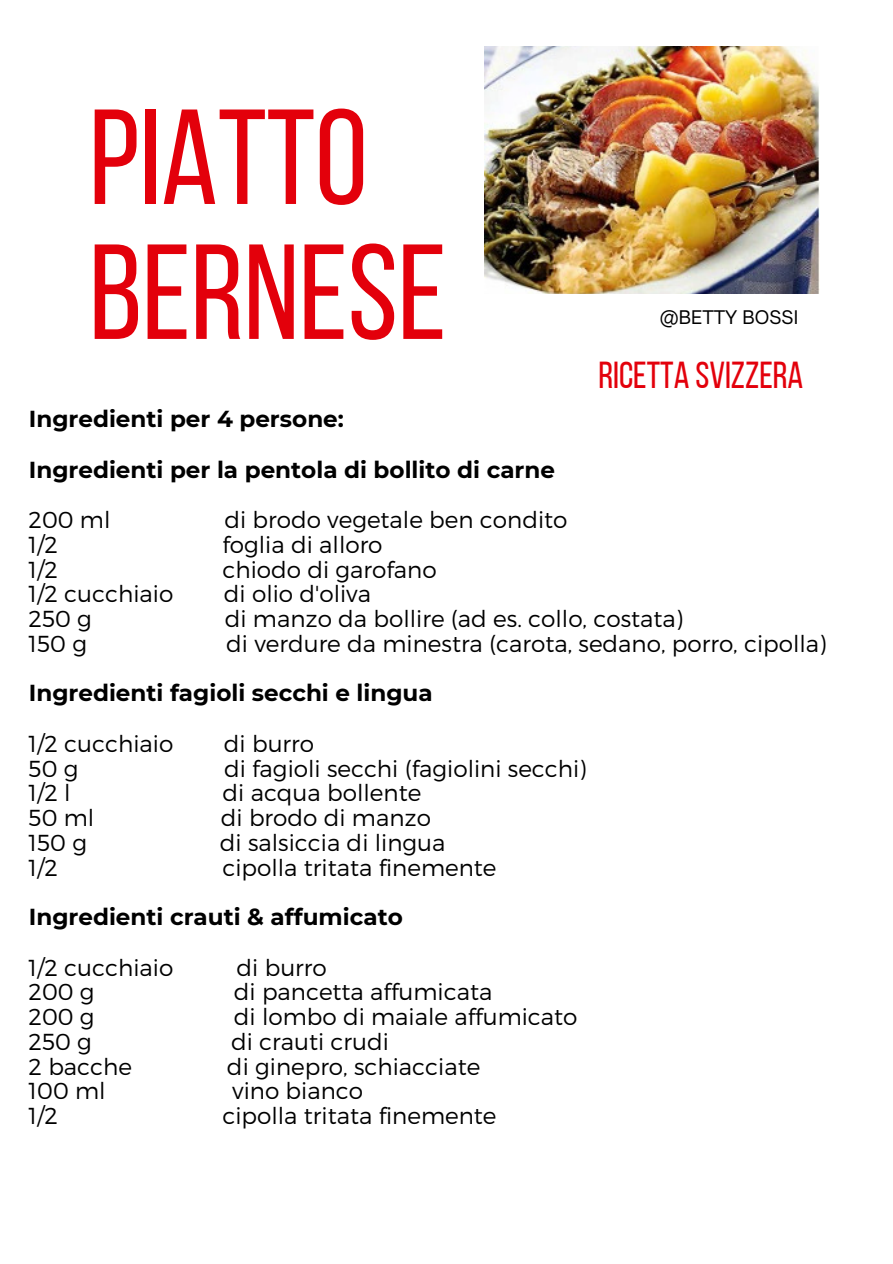
<style>
.page{position:relative;width:893px;height:1264px;background:#fff}
.page>*{position:absolute;margin:0;border:0;box-sizing:border-box;transform-origin:0 0}
.t1{font:134.85px/134.9px "Bebas Neue";color:#e3000b}
.t2{font:37.5px "Bebas Neue";color:#e3000b}
.t3{font:300 23.1px "Montserrat";color:#000}
.t4{font:700 23.1px/50.6px "Montserrat";color:#000}
.t5{font:18px "Open Sauce One";color:#000}
</style>
<div class="page">
<img style="left:484px;top:47px;width:335px;height:247px">
<h1 class="t1" style="left:89px;top:103px;width:359px">PIATTO<br>BERNESE</h1>
<p class="t5" style="left:659px;top:306px;width:140px">@BETTY BOSSI</p>
<h2 class="t2" style="left:598px;top:360px;width:206px">RICETTA SVIZZERA</h2>
<p class="t4" style="left:29px;top:393px;width:527px">Ingredienti per 4 persone:<br>Ingredienti per la pentola di bollito di carne</p>
<p class="t3" style="left:29px;top:505px;width:83px">200 ml</p>
<p class="t3" style="left:224px;top:505px;width:344px">di brodo vegetale ben condito</p>
<p class="t3" style="left:29px;top:529px;width:31px">1/2</p>
<p class="t3" style="left:222px;top:529px;width:162px">foglia di alloro</p>
<p class="t3" style="left:29px;top:554px;width:31px">1/2</p>
<p class="t3" style="left:222px;top:554px;width:216px">chiodo di garofano</p>
<p class="t3" style="left:29px;top:579px;width:146px">1/2 cucchiaio</p>
<p class="t3" style="left:224px;top:579px;width:149px">di olio d'oliva</p>
<p class="t3" style="left:29px;top:604px;width:65px">250 g</p>
<p class="t3" style="left:225px;top:604px;width:460px">di manzo da bollire (ad es. collo, costata)</p>
<p class="t3" style="left:29px;top:628px;width:60px">150 g</p>
<p class="t3" style="left:226px;top:628px;width:602px">di verdure da minestra (carota, sedano, porro, cipolla)</p>
<p class="t4" style="left:29px;top:667px;width:405px">Ingredienti fagioli secchi e lingua</p>
<p class="t3" style="left:29px;top:728px;width:146px">1/2 cucchiaio</p>
<p class="t3" style="left:224px;top:728px;width:92px">di burro</p>
<p class="t3" style="left:29px;top:753px;width:51px">50 g</p>
<p class="t3" style="left:224px;top:753px;width:364px">di fagioli secchi (fagiolini secchi)</p>
<p class="t3" style="left:29px;top:778px;width:44px">1/2 l</p>
<p class="t3" style="left:222px;top:778px;width:200px">di acqua bollente</p>
<p class="t3" style="left:29px;top:803px;width:67px">50 ml</p>
<p class="t3" style="left:221px;top:803px;width:211px">di brodo di manzo</p>
<p class="t3" style="left:29px;top:827px;width:60px">150 g</p>
<p class="t3" style="left:220px;top:827px;width:227px">di salsiccia di lingua</p>
<p class="t3" style="left:29px;top:852px;width:31px">1/2</p>
<p class="t3" style="left:222px;top:852px;width:275px">cipolla tritata finemente</p>
<p class="t4" style="left:29px;top:891px;width:375px">Ingredienti crauti &amp; affumicato</p>
<p class="t3" style="left:29px;top:952px;width:146px">1/2 cucchiaio</p>
<p class="t3" style="left:236px;top:952px;width:92px">di burro</p>
<p class="t3" style="left:29px;top:977px;width:67px">200 g</p>
<p class="t3" style="left:234px;top:977px;width:260px">di pancetta affumicata</p>
<p class="t3" style="left:29px;top:1001px;width:67px">200 g</p>
<p class="t3" style="left:234px;top:1001px;width:345px">di lombo di maiale affumicato</p>
<p class="t3" style="left:29px;top:1026px;width:65px">250 g</p>
<p class="t3" style="left:231px;top:1026px;width:159px">di crauti crudi</p>
<p class="t3" style="left:29px;top:1051px;width:105px">2 bacche</p>
<p class="t3" style="left:227px;top:1051px;width:255px">di ginepro, schiacciate</p>
<p class="t3" style="left:29px;top:1076px;width:78px">100 ml</p>
<p class="t3" style="left:232px;top:1076px;width:132px">vino bianco</p>
<p class="t3" style="left:29px;top:1100px;width:31px">1/2</p>
<p class="t3" style="left:222px;top:1100px;width:275px">cipolla tritata finemente</p>
</div>
